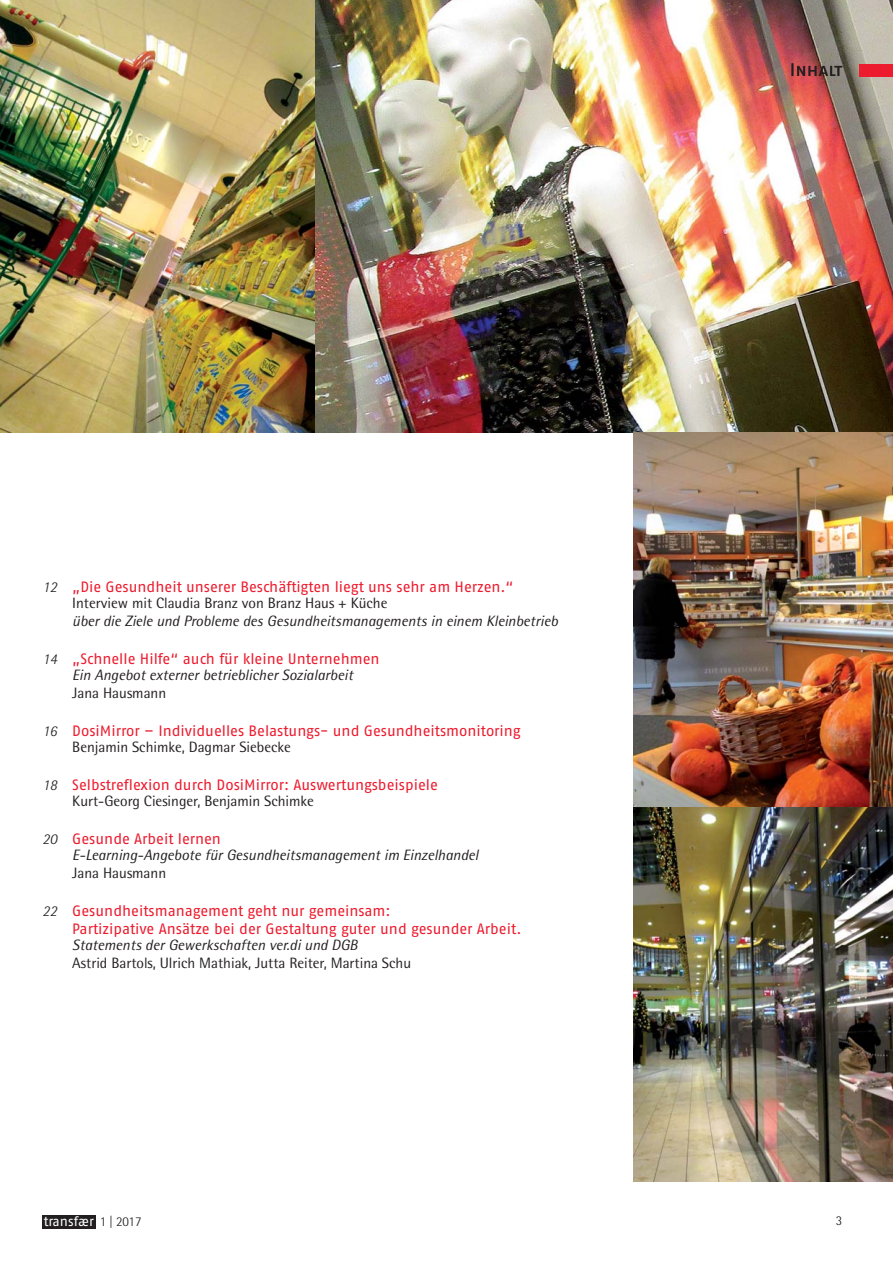
<style>
.page{position:relative;width:893px;height:1262px;background:#fff}
.page>*{position:absolute;margin:0;border:0;box-sizing:border-box;transform-origin:0 0}
.t1{font:18px "Fago No Regular Caps";letter-spacing:-.01em;color:#231f20}
.t2{font:15px/18px "Fago No";color:#ed1b2e}
.t3{font:italic 15px "Rotis Semi Sans";color:#231f20}
.t4{font:15px "Rotis Semi Sans";color:#231f20}
.t5{font:13.5px "Fago No";color:#fff}
.t6{font:300 13.5px "Rotis Semi Sans";color:#231f20}
.s1{font-family:"Rotis Semi Sans";font-weight:300;font-style:italic;color:#231f20}
.s2{font-family:"Rotis Semi Sans";font-weight:300;color:#231f20}
</style>
<div class="page">
<img style="left:315px;top:0;width:577px;height:432px">
<div style="left:43px;top:1215px;width:53px;height:13px;background:#231f20"></div>
<div style="left:859px;top:64px;width:33px;height:13px;background:#ed1b2e"></div>
<img style="left:0;top:0;width:315px;height:432px">
<img style="left:634px;top:807px;width:258px;height:374px">
<img style="left:634px;top:432px;width:258px;height:375px">
<p class="t2" style="left:43px;top:579px;width:472px"><span class="s1">12</span> „Die Gesundheit unserer Beschäftigten liegt uns sehr am Herzen.“</p>
<p class="t4" style="left:72px;top:598px;width:317px">Interview mit Claudia Branz von Branz Haus + Küche</p>
<p class="t3" style="left:72px;top:616px;width:487px">über die Ziele und Probleme des Gesundheitsmanagements in einem Kleinbetrieb</p>
<p class="t2" style="left:43px;top:651px;width:338px"><span class="s1">14</span> „Schnelle Hilfe“ auch für kleine Unternehmen</p>
<p class="t3" style="left:72px;top:670px;width:282px">Ein Angebot externer betrieblicher Sozialarbeit</p>
<p class="t4" style="left:72px;top:688px;width:95px">Jana Hausmann</p>
<p class="t2" style="left:43px;top:723px;width:479px"><span class="s1">16</span> DosiMirror – Individuelles Belastungs- und Gesundheitsmonitoring</p>
<p class="t4" style="left:72px;top:742px;width:220px">Benjamin Schimke, Dagmar Siebecke</p>
<p class="t2" style="left:43px;top:777px;width:397px"><span class="s1">18</span> Selbstreflexion durch DosiMirror: Auswertungsbeispiele</p>
<p class="t4" style="left:72px;top:796px;width:243px">Kurt-Georg Ciesinger, Benjamin Schimke</p>
<p class="t2" style="left:43px;top:831px;width:180px"><span class="s1">20</span> Gesunde Arbeit lernen</p>
<p class="t3" style="left:72px;top:850px;width:407px">E-Learning-Angebote für Gesundheitsmanagement im Einzelhandel</p>
<p class="t4" style="left:72px;top:868px;width:95px">Jana Hausmann</p>
<p class="t2" style="left:72px;top:903px;width:451px;text-indent:-30px"><span class="s1">22</span> Gesundheitsmanagement geht nur gemeinsam:<br>Partizipative Ansätze bei der Gestaltung guter und gesunder Arbeit.</p>
<p class="t3" style="left:72px;top:940px;width:287px">Statements der Gewerkschaften ver.di und DGB</p>
<p class="t4" style="left:72px;top:958px;width:340px">Astrid Bartols, Ulrich Mathiak, Jutta Reiter, Martina Schu</p>
<p class="t1" style="left:789px;top:60px;width:54px">Inhalt</p>
<p class="t5" style="left:44px;top:1216px;width:99px">transfær <span class="s2">1 | 2017</span></p>
<p class="t6" style="left:835px;top:1215px;width:8px">3</p>
</div>
